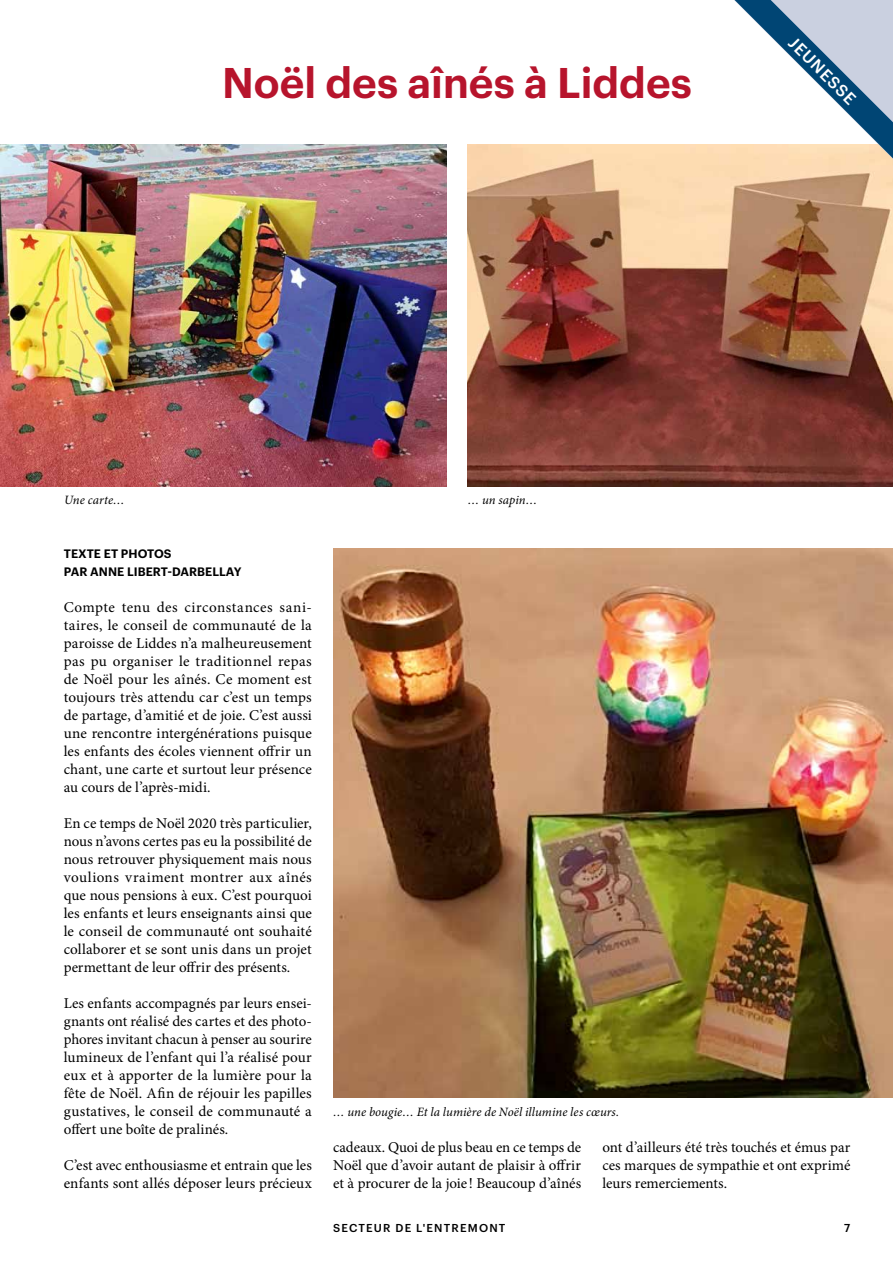
<style>
.page{position:relative;width:893px;height:1263px;background:#fff}
.page>*{position:absolute;margin:0;border:0;box-sizing:border-box;transform-origin:0 0}
.t1{font:600 42px "Graphik";color:#b7142c}
.t2{font:500 16.5px "Graphik";color:#fff}
.t3{font:15px/18px "Minion Pro";color:#000;text-align:justify}
.t4{font:italic 12.75px "Minion Pro";letter-spacing:.005em;color:#000}
.t5{font:600 12px/18px "Graphik";letter-spacing:.005em;color:#000}
.t6{font:500 11.25px "Graphik";letter-spacing:.105em;color:#000}
</style>
<div class="page">
<img style="left:468px;top:144px;width:425px;height:342px">
<img style="left:0;top:144px;width:446px;height:342px">
<svg style="left:734px;top:0;width:159px;height:159px"></svg>
<img style="left:333px;top:549px;width:560px;height:549px">
<h1 class="t1" style="left:222px;top:51px;width:471px">Noël des aînés à Liddes</h1>
<p class="t2" style="left:800px;top:31px;width:89px;rotate:45deg">JEUNESSE</p>
<p class="t4" style="left:64px;top:491px;width:62px">Une carte…</p>
<p class="t5" style="left:64px;top:544px;width:179px">TEXTE ET PHOTOS<br>PAR ANNE LIBERT-DARBELLAY</p>
<p class="t4" style="left:468px;top:491px;width:71px">… un sapin…</p>
<p class="t3" style="left:64px;top:598px;width:250px">Compte tenu des circonstances sani&shy;taires, le conseil de communauté de la paroisse de Liddes n’a malheureusement pas pu organiser le traditionnel repas de Noël pour les aînés. Ce moment est toujours très attendu car c’est un temps de partage, d’amitié et de joie. C’est aussi une rencontre intergénérations puisque les enfants des écoles viennent offrir un chant, une carte et surtout leur présence au cours de l’après-midi.</p>
<p class="t3" style="left:64px;top:814px;width:250px">En ce temps de Noël 2020 très particulier, nous n’avons certes pas eu la possibilité de nous retrouver physiquement mais nous voulions vraiment montrer aux aînés que nous pensions à eux. C’est pourquoi les enfants et leurs enseignants ainsi que le conseil de communauté ont souhaité collaborer et se sont unis dans un projet permettant de leur offrir des présents.</p>
<p class="t3" style="left:64px;top:994px;width:250px">Les enfants accompagnés par leurs ensei&shy;gnants ont réalisé des cartes et des photo&shy;phores invitant chacun à penser au sourire lumineux de l’enfant qui l’a réalisé pour eux et à apporter de la lumière pour la fête de Noël. Afin de réjouir les papilles gustatives, le conseil de communauté a offert une boîte de pralinés.</p>
<p class="t3" style="left:64px;top:1156px;width:250px">C’est avec enthousiasme et entrain que les enfants sont allés déposer leurs précieux</p>
<p class="t4" style="left:333px;top:1103px;width:287px">… une bougie… Et la lumière de Noël illumine les cœurs.</p>
<p class="t3" style="left:333px;top:1138px;width:250px">cadeaux. Quoi de plus beau en ce temps de Noël que d’avoir autant de plaisir à offrir et à procurer de la joie ! Beaucoup d’aînés</p>
<p class="t3" style="left:602px;top:1138px;width:250px">ont d’ailleurs été très touchés et émus par ces marques de sympathie et ont exprimé leurs remerciements.</p>
<p class="t6" style="left:333px;top:1219px;width:174px">SECTEUR DE L'ENTREMONT</p>
<p class="t6" style="left:844px;top:1219px;width:8px">7</p>
</div>
